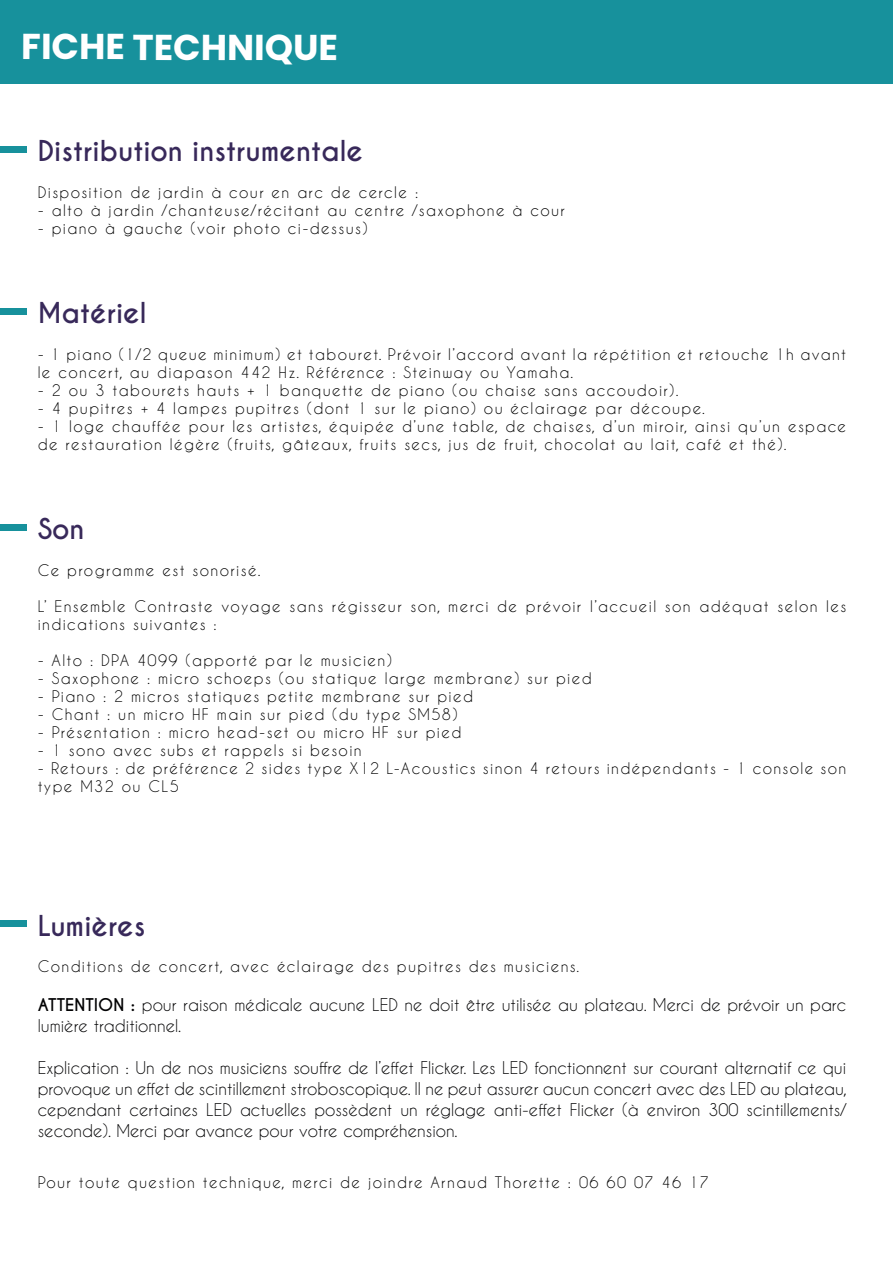
<style>
.page{position:relative;width:893px;height:1263px;background:#fff}
.page>*{position:absolute;margin:0;border:0;box-sizing:border-box;transform-origin:0 0}
.t1{font:700 36px "Poppins";letter-spacing:-.005em;color:#fff}
.t2{font:700 27px "Caviar Dreams";color:#38295a}
.t3{font:16.5px/21px "Caviar Dreams";color:#020203}
.t4{font:15px/18px "Caviar Dreams";letter-spacing:.09em;color:#000}
.s1{font-weight:700}
</style>
<div class="page">
<div style="left:0;top:146px;width:26px;height:7px;background:#17919c"></div>
<div style="left:0;top:308px;width:26px;height:7px;background:#17919c"></div>
<div style="left:0;top:524px;width:26px;height:7px;background:#17919c"></div>
<div style="left:0;top:920px;width:26px;height:7px;background:#17919c"></div>
<div style="left:0;top:0;width:893px;height:84px;background:#17919c"></div>
<h1 class="t1" style="left:21px;top:26px;width:318px">FICHE TECHNIQUE</h1>
<h2 class="t2" style="left:38px;top:135px;width:327px">Distribution instrumentale</h2>
<p class="t4" style="left:38px;top:183px;width:382px">Disposition de jardin à cour en arc de cercle :</p>
<p class="t4" style="left:38px;top:201px;width:529px">- alto à jardin /chanteuse/récitant au centre /saxophone à cour</p>
<p class="t4" style="left:38px;top:219px;width:331px">- piano à gauche (voir photo ci-dessus)</p>
<h2 class="t2" style="left:38px;top:297px;width:110px">Matériel</h2>
<p class="t4" style="left:38px;top:345px;width:810px">- 1 piano (1/2 queue minimum) et tabouret. Prévoir l’accord avant la répétition et retouche 1h avant le concert, au diapason 442 Hz. Référence : Steinway ou Yamaha.</p>
<p class="t4" style="left:38px;top:381px;width:642px">- 2 ou 3 tabourets hauts + 1 banquette de piano (ou chaise sans accoudoir).</p>
<p class="t4" style="left:38px;top:399px;width:669px">- 4 pupitres + 4 lampes pupitres (dont 1 sur le piano) ou éclairage par découpe.</p>
<p class="t4" style="left:38px;top:417px;width:810px">- 1 loge chauffée pour les artistes, équipée d’une table, de chaises, d’un miroir, ainsi qu’un espace de restauration légère (fruits, gâteaux, fruits secs, jus de fruit, chocolat au lait, café et thé).</p>
<h2 class="t2" style="left:38px;top:513px;width:48px">Son</h2>
<p class="t4" style="left:38px;top:561px;width:225px">Ce programme est sonorisé.</p>
<p class="t4" style="left:38px;top:597px;width:810px">L’ Ensemble Contraste voyage sans régisseur son, merci de prévoir l’accueil son adéquat selon les indications suivantes :</p>
<p class="t4" style="left:38px;top:651px;width:356px">- Alto : DPA 4099 (apporté par le musicien)</p>
<p class="t4" style="left:38px;top:669px;width:555px">- Saxophone : micro schoeps (ou statique large membrane) sur pied</p>
<p class="t4" style="left:38px;top:687px;width:437px">- Piano : 2 micros statiques petite membrane sur pied</p>
<p class="t4" style="left:38px;top:705px;width:421px">- Chant : un micro HF main sur pied (du type SM58)</p>
<p class="t4" style="left:38px;top:723px;width:425px">- Présentation : micro head-set ou micro HF sur pied</p>
<p class="t4" style="left:38px;top:741px;width:325px">- 1 sono avec subs et rappels si besoin</p>
<p class="t4" style="left:38px;top:759px;width:810px">- Retours : de préférence 2 sides type X12 L-Acoustics sinon 4 retours indépendants - 1 console son type M32 ou CL5</p>
<h2 class="t2" style="left:38px;top:909px;width:109px">Lumières</h2>
<p class="t4" style="left:38px;top:957px;width:543px">Conditions de concert, avec éclairage des pupitres des musiciens.</p>
<p class="t3" style="left:38px;top:994px;width:810px"><span class="s1">ATTENTION :</span> pour raison médicale aucune LED ne doit être utilisée au plateau. Merci de prévoir un parc lumière traditionnel.</p>
<p class="t3" style="left:38px;top:1057px;width:810px;text-align:justify">Explication : Un de nos musiciens souffre de l’effet Flicker. Les LED fonctionnent sur courant alternatif ce qui provoque un effet de scintillement stroboscopique. Il ne peut assurer aucun concert avec des LED au plateau, cependant certaines LED actuelles possèdent un réglage anti-effet Flicker (à environ 300 scintillements/ seconde). Merci par avance pour votre compréhension.</p>
<p class="t4" style="left:38px;top:1173px;width:673px">Pour toute question technique, merci de joindre Arnaud Thorette : 06 60 07 46 17</p>
</div>
